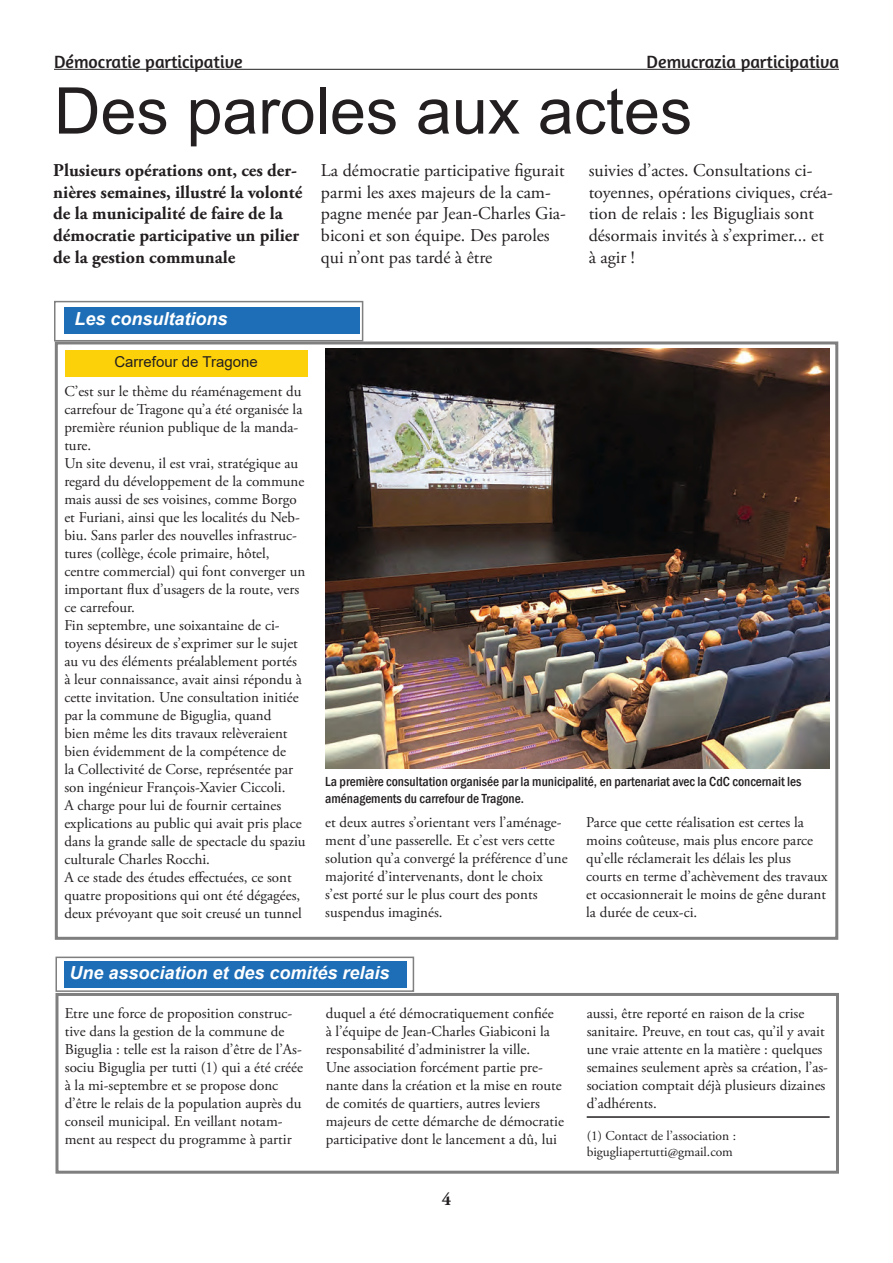
<style>
.page{position:relative;width:893px;height:1263px;background:#fff}
.page>*{position:absolute;margin:0;border:0;box-sizing:border-box;transform-origin:0 0}
.t1{font:64.5px "Arial";color:#231f20}
.t2{font:18px/21.6px "Adobe Garamond Pro";color:#231f20}
.t3{font:700 18px/21.6px "Adobe Garamond Pro";color:#231f20}
.t4{font:italic 700 18px "Arial";color:#fff}
.t5{font:18px "Amaranth";color:#231f20}
.t6{font:15px/18px "Adobe Garamond Pro";color:#231f20}
.t7{font:15px "Arial";color:#231f20}
.t8{font:500 condensed 13.5px/16.2px "Franklin Gothic";color:#231f20}
.t9{font:13.5px "Adobe Garamond Pro";color:#231f20}
</style>
<div class="page">
<hr style="left:54px;top:69px;width:785px;height:1px;background:#231f20">
<div style="left:64px;top:307px;width:295px;height:27px;background:#1d6eb7"></div>
<div style="left:54px;top:301px;width:309px;height:40px;border:2px solid #7f7f80"></div>
<div style="left:55px;top:341px;width:783px;height:599px;border:3px solid #7f7f80"></div>
<img style="left:325px;top:349px;width:504px;height:420px">
<div style="left:55px;top:993px;width:784px;height:181px;border:3px solid #7f7f80"></div>
<div style="left:64px;top:961px;width:343px;height:27px;background:#1d6eb7"></div>
<div style="left:55px;top:956px;width:359px;height:36px;border:2px solid #7f7f80"></div>
<hr style="left:587px;top:1116px;width:243px;height:2px;background:#231f20">
<div style="left:65px;top:350px;width:242px;height:26px;background:#fcd109"></div>
<p class="t5" style="left:54px;top:51px;width:190px">Démocratie participative</p>
<p class="t5" style="left:647px;top:51px;width:194px">Demucrazia participativa</p>
<p class="t1" style="left:54px;top:66px;width:640px">Des paroles aux actes</p>
<p class="t3" style="left:53px;top:160px;width:250px">Plusieurs opérations ont, ces der&shy;nières semaines, illustré la volonté de la municipalité de faire de la démocratie participative un pilier de la gestion communale</p>
<p class="t2" style="left:321px;top:160px;width:246px">La démocratie participative figurait parmi les axes majeurs de la cam&shy;pagne menée par Jean-Charles Gia&shy;biconi et son équipe. Des paroles qui n’ont pas tardé à être</p>
<p class="t2" style="left:589px;top:160px;width:246px">suivies d’actes. Consultations ci&shy;toyennes, opérations civiques, créa&shy;tion de relais : les Bigugliais sont désormais invités à s’exprimer... et à agir !</p>
<p class="t4" style="left:74px;top:306px;width:155px">Les consultations</p>
<p class="t7" style="left:114px;top:351px;width:145px">Carrefour de Tragone</p>
<p class="t6" style="left:64px;top:382px;width:239px">C’est sur le thème du réaménagement du carrefour de Tragone qu’a été organisée la première réunion publique de la manda&shy;ture.</p>
<p class="t6" style="left:64px;top:454px;width:242px">Un site devenu, il est vrai, stratégique au regard du développement de la commune mais aussi de ses voisines, comme Borgo et Furiani, ainsi que les localités du Neb&shy;biu. Sans parler des nouvelles infrastruc&shy;tures (collège, école primaire, hôtel, centre commercial) qui font converger un important flux d’usagers de la route, vers ce carrefour.</p>
<p class="t6" style="left:64px;top:616px;width:243px">Fin septembre, une soixantaine de ci&shy;toyens désireux de s’exprimer sur le sujet au vu des éléments préalablement portés à leur connaissance, avait ainsi répondu à cette invitation. Une consultation initiée par la commune de Biguglia, quand<br>bien même les dits travaux relèveraient bien évidemment de la compétence de<br>la Collectivité de Corse, représentée par son ingénieur François-Xavier Ciccoli.<br>A charge pour lui de fournir certaines explications au public qui avait pris place dans la grande salle de spectacle du spaziu culturale Charles Rocchi.</p>
<p class="t6" style="left:64px;top:868px;width:239px">A ce stade des études effectuées, ce sont quatre propositions qui ont été dégagées, deux prévoyant que soit creusé un tunnel</p>
<p class="t8" style="left:325px;top:774px;width:478px">La première consultation organisée par la municipalité, en partenariat avec la CdC concernait les aménagements du carrefour de Tragone.</p>
<p class="t6" style="left:325px;top:814px;width:244px">et deux autres s’orientant vers l’aménage&shy;ment d’une passerelle. Et c’est vers cette solution qu’a convergé la préférence d’une majorité d’intervenants, dont le choix s’est porté sur le plus court des ponts suspendus imaginés.</p>
<p class="t6" style="left:586px;top:814px;width:243px">Parce que cette réalisation est certes la moins coûteuse, mais plus encore parce qu’elle réclamerait les délais les plus courts en terme d’achèvement des travaux et occasionnerait le moins de gêne durant la durée de ceux-ci.</p>
<p class="t4" style="left:69px;top:960px;width:322px">Une association et des comités relais</p>
<p class="t6" style="left:65px;top:1004px;width:240px">Etre une force de proposition construc&shy;tive dans la gestion de la commune de Biguglia : telle est la raison d’être de l’As&shy;sociu Biguglia per tutti (1) qui a été créée à la mi-septembre et se propose donc d’être le relais de la population auprès du conseil municipal. En veillant notam&shy;ment au respect du programme à partir</p>
<p class="t6" style="left:326px;top:1004px;width:229px">duquel a été démocratiquement confiée à l’équipe de Jean-Charles Giabiconi la responsabilité d’administrer la ville.</p>
<p class="t6" style="left:326px;top:1058px;width:240px">Une association forcément partie pre&shy;nante dans la création et la mise en route de comités de quartiers, autres leviers majeurs de cette démarche de démocratie participative dont le lancement a dû, lui</p>
<p class="t3" style="left:442px;top:1188px;width:11px">4</p>
<p class="t6" style="left:587px;top:1004px;width:243px">aussi, être reporté en raison de la crise sanitaire. Preuve, en tout cas, qu’il y avait une vraie attente en la matière : quelques semaines seulement après sa création, l’as&shy;sociation comptait déjà plusieurs dizaines d’adhérents.</p>
<p class="t9" style="left:587px;top:1128px;width:151px">(1) Contact de l’association :</p>
<p class="t9" style="left:587px;top:1144px;width:148px">bigugliapertutti@gmail.com</p>
</div>
